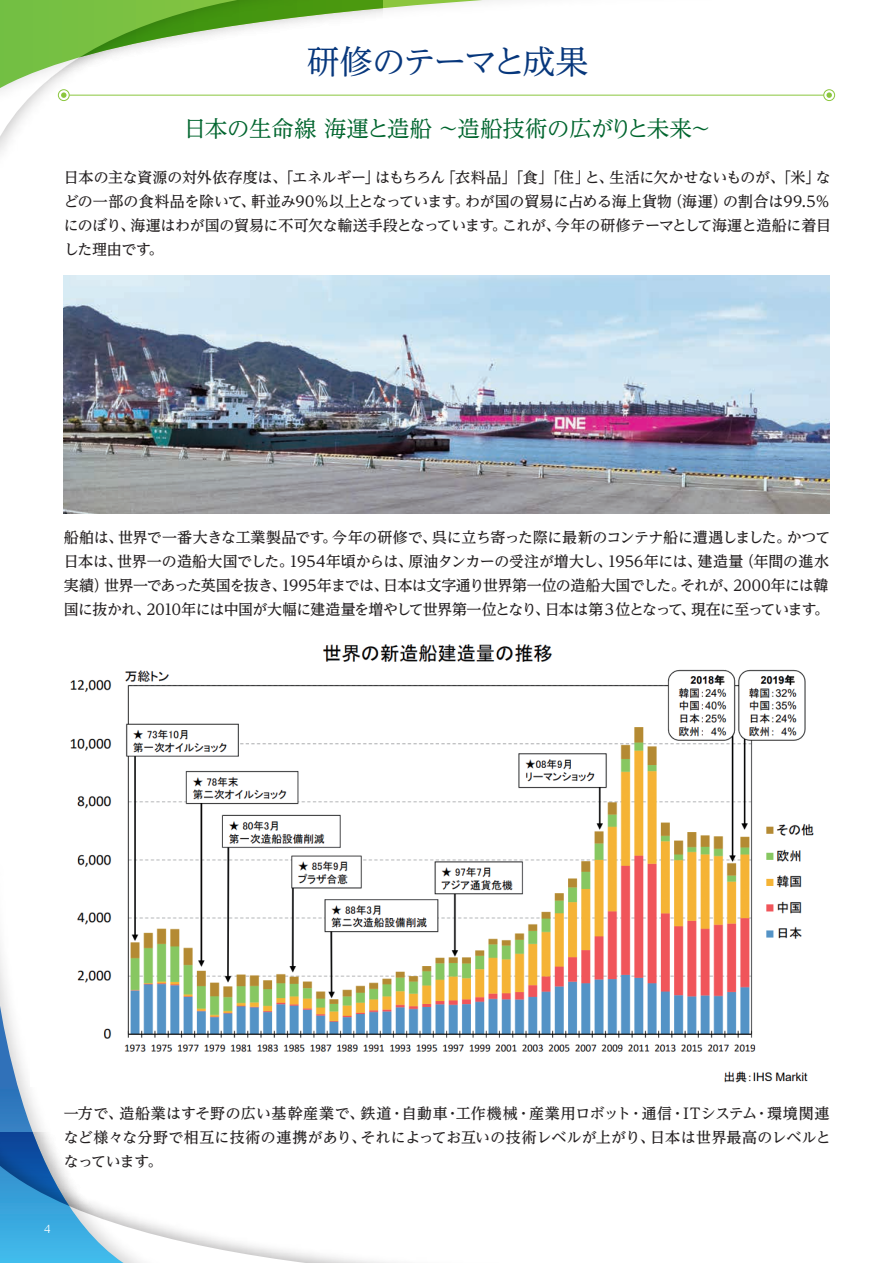
<style>
.page{position:relative;width:893px;height:1263px;background:#fff}
.page>*{position:absolute;margin:0;border:0;box-sizing:border-box;transform-origin:0 0}
.t1{font:33px "UD Reimin Pro";letter-spacing:-.065em;color:#07377c}
.t2{font:22.5px "UD Reimin Pro";letter-spacing:-.015em;color:#00652e}
.t3{font:500 15px/24px "UD Reimin Pro";letter-spacing:-.025em;color:#231f20;text-align:justify}
.t4{font:10.5px "UD Reimin Pro";color:#fff}
</style>
<div class="page">
<svg style="left:383px;top:0;width:425px;height:95px"></svg>
<img style="left:355px;top:0;width:28px;height:95px">
<svg style="left:0;top:0;width:355px;height:152px"></svg>
<svg style="left:0;top:948px;width:43px;height:184px"></svg>
<img style="left:0;top:1132px;width:55px;height:21px">
<svg style="left:0;top:1153px;width:389px;height:110px"></svg>
<hr style="left:64px;top:95px;width:765px;height:1px;background:#8bc63e">
<div style="left:823px;top:89px;width:12px;height:12px;border:1px solid #8bc63e;border-radius:50%"></div>
<svg style="left:826px;top:92px;width:6px;height:6px"></svg>
<svg style="left:58px;top:90px;width:11px;height:11px"></svg>
<div style="left:58px;top:89px;width:12px;height:12px;border:1px solid #8bc63e;border-radius:50%"></div>
<svg style="left:61px;top:92px;width:5px;height:6px"></svg>
<img style="left:64px;top:275px;width:765px;height:238px">
<img style="left:31px;top:644px;width:783px;height:443px">
<h1 class="t1" style="left:307px;top:35px;width:283px">研修のテーマと成果</h1>
<h2 class="t2" style="left:184px;top:110px;width:530px">日本の生命線 海運と造船 ～造船技術の広がりと未来～</h2>
<p class="t3" style="left:64px;top:165px;width:769px">日本の主な資源の対外依存度は、「エネルギー」はもちろん「衣料品」「食」「住」と、生活に欠かせないものが、「米」などの一部の食料品を除いて、軒並み90％以上となっています。わが国の貿易に占める海上貨物（海運）の割合は99.5％にのぼり、海運はわが国の貿易に不可欠な輸送手段となっています。これが、今年の研修テーマとして海運と造船に着目した理由です。</p>
<p class="t3" style="left:64px;top:525px;width:768px;text-align:left">船舶は、世界で一番大きな工業製品です。今年の研修で、呉に立ち寄った際に最新のコンテナ船に遭遇しました。かつて日本は、世界一の造船大国でした。1954年頃からは、原油タンカーの受注が増大し、1956年には、建造量（年間の進水実績）世界一であった英国を抜き、1995年までは、日本は文字通り世界第一位の造船大国でした。それが、2000年には韓国に抜かれ、2010年には中国が大幅に建造量を増やして世界第一位となり、日本は第３位となって、現在に至っています。</p>
<p class="t3" style="left:64px;top:1101px;width:768px">一方で、造船業はすそ野の広い基幹産業で、鉄道・自動車・工作機械・産業用ロボット・通信・ITシステム・環境関連など様々な分野で相互に技術の連携があり、それによってお互いの技術レベルが上がり、日本は世界最高のレベルとなっています。</p>
<p class="t4" style="left:44px;top:1221px;width:8px">4</p>
</div>
